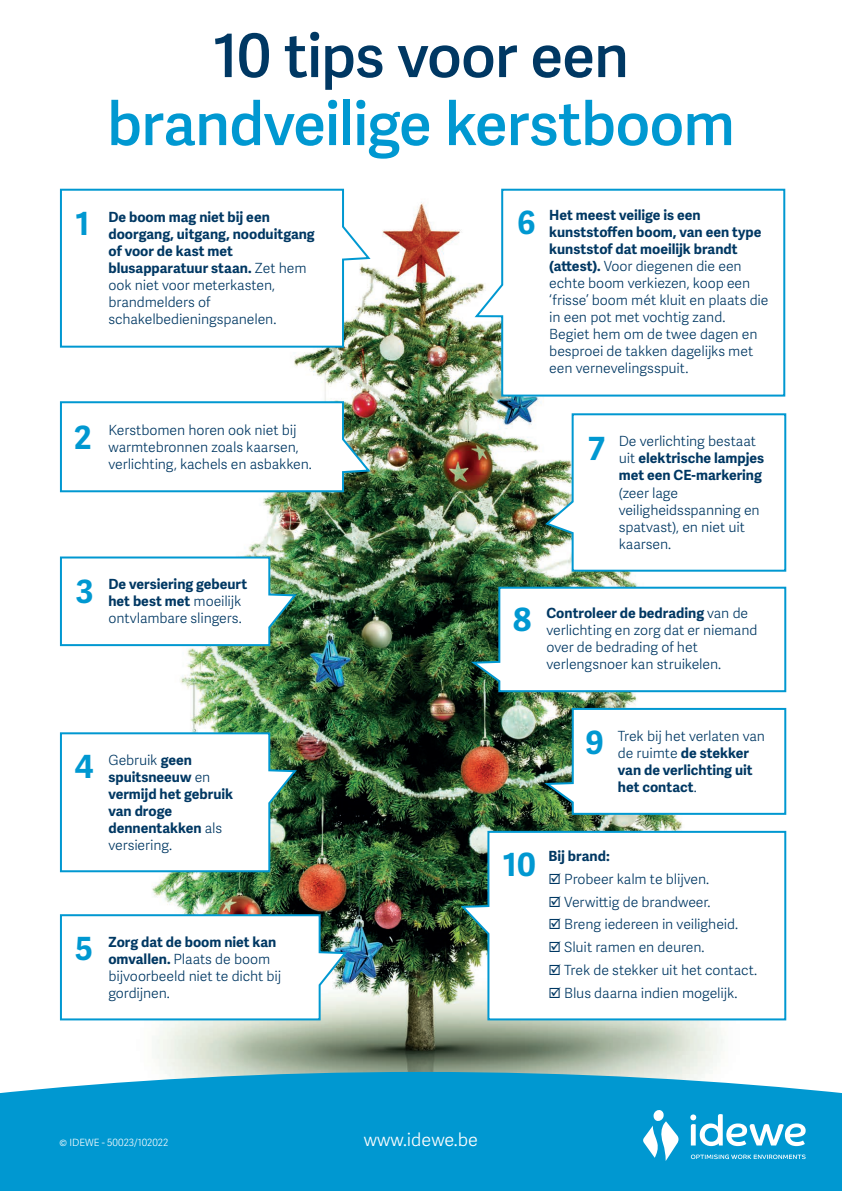
<style>
.page{position:relative;width:842px;height:1191px;background:#fff}
.page>*{position:absolute;margin:0;border:0;box-sizing:border-box;transform-origin:0 0}
.t1{font:600 60px "Adelle Sans";letter-spacing:-.015em;color:#0098d1}
.t2{font:600 60px "Adelle Sans";letter-spacing:-.015em;color:#003863}
.t3{font:700 32px "Adelle Sans";color:#0098d1}
.t4{font:300 18px "Adelle Sans";color:#fff}
.t5{font:300 14px/17px "Adelle Sans";letter-spacing:-.01em;color:#003863}
.t6{font:700 14px/17px "Adelle Sans";color:#003863}
.t7{font:300 10px "Adelle Sans";color:#fff}
.s1{font-weight:300}
.s2{font-weight:700}
</style>
<div class="page">
<img style="left:152px;top:202px;width:571px;height:870px">
<svg style="left:458px;top:830px;width:329px;height:191px"></svg>
<svg style="left:541px;top:707px;width:246px;height:109px"></svg>
<svg style="left:468px;top:585px;width:319px;height:108px"></svg>
<svg style="left:543px;top:412px;width:244px;height:160px"></svg>
<svg style="left:472px;top:188px;width:314px;height:209px"></svg>
<svg style="left:59px;top:913px;width:290px;height:108px"></svg>
<svg style="left:59px;top:731px;width:240px;height:142px"></svg>
<svg style="left:59px;top:555px;width:240px;height:92px"></svg>
<svg style="left:59px;top:400px;width:314px;height:93px"></svg>
<svg style="left:59px;top:188px;width:314px;height:161px"></svg>
<div style="left:0;top:1072px;width:842px;height:119px;background:#0098d1"></div>
<svg style="left:643px;top:1109px;width:36px;height:52px"></svg>
<svg style="left:691px;top:1154px;width:114px;height:5px"></svg>
<svg style="left:690px;top:1114px;width:116px;height:32px"></svg>
<h1 class="t2" style="left:213px;top:21px;width:418px">10 tips voor een</h1>
<h1 class="t1" style="left:107px;top:89px;width:629px">brandveilige kerstboom</h1>
<h2 class="t3" style="left:76px;top:204px;width:16px">1</h2>
<p class="t6" style="left:108px;top:209px;width:208px">De boom mag niet bij een doorgang, uitgang, nooduitgang of voor de kast met blusapparatuur staan. <span class="s1">Zet hem ook niet voor meterkasten, brandmelders of schakelbedieningspanelen.</span></p>
<h2 class="t3" style="left:517px;top:203px;width:20px">6</h2>
<p class="t5" style="left:549px;top:207px;width:221px"><span class="s2">Het meest veilige is een kunststoffen boom, van een type kunststof dat moeilijk brandt (attest).</span> Voor diegenen die een echte boom verkiezen, koop een ‘frisse’ boom mét kluit en plaats die in een pot met vochtig zand.<br>Begiet hem om de twee dagen en besproei de takken dagelijks met een vernevelingsspuit.</p>
<h2 class="t3" style="left:74px;top:418px;width:19px">2</h2>
<p class="t5" style="left:108px;top:422px;width:205px">Kerstbomen horen ook niet bij warmtebronnen zoals kaarsen, verlichting, kachels en asbakken.</p>
<h2 class="t3" style="left:588px;top:429px;width:18px">7</h2>
<p class="t6" style="left:619px;top:433px;width:147px"><span class="s1">De verlichting bestaat uit</span> elektrische lampjes met een CE-markering</p>
<p class="t5" style="left:619px;top:484px;width:143px">(zeer lage veiligheidsspanning en spatvast), en niet uit kaarsen.</p>
<h2 class="t3" style="left:76px;top:572px;width:19px">3</h2>
<p class="t6" style="left:108px;top:576px;width:140px">De versiering gebeurt het best met <span class="s1">moeilijk ontvlambare slingers.</span></p>
<h2 class="t3" style="left:513px;top:600px;width:20px">8</h2>
<p class="t5" style="left:546px;top:605px;width:212px"><span class="s2">Controleer de bedrading</span> van de verlichting en zorg dat er niemand over de bedrading of het verlengsnoer kan struikelen.</p>
<h2 class="t3" style="left:75px;top:747px;width:21px">4</h2>
<p class="t6" style="left:108px;top:751px;width:126px"><span class="s1">Gebruik</span> geen spuitsneeuw <span class="s1">en </span>vermijd het gebruik van droge dennentakken <span class="s1">als versiering.</span></p>
<h2 class="t3" style="left:75px;top:929px;width:19px">5</h2>
<p class="t5" style="left:108px;top:934px;width:174px"><span class="s2">Zorg dat de boom niet kan omvallen.</span> Plaats de boom bijvoorbeeld niet te dicht bij gordijnen.</p>
<h2 class="t3" style="left:586px;top:723px;width:20px">9</h2>
<p class="t6" style="left:618px;top:728px;width:149px"><span class="s1">Trek bij het verlaten van de ruimte</span> de stekker van de verlichting uit het contact<span class="s1">.</span></p>
<h2 class="t3" style="left:503px;top:845px;width:34px">10</h2>
<p class="t6" style="left:549px;top:848px;width:63px">Bij brand:</p>
<p class="t5" style="left:549px;top:871px;width:162px">☑ Probeer kalm te blijven.</p>
<p class="t5" style="left:549px;top:893px;width:164px">☑ Verwittig de brandweer.</p>
<p class="t5" style="left:549px;top:916px;width:191px">☑ Breng iedereen in veiligheid.</p>
<p class="t5" style="left:549px;top:939px;width:157px">☑ Sluit ramen en deuren.</p>
<p class="t5" style="left:549px;top:961px;width:210px">☑ Trek de stekker uit het contact.</p>
<p class="t5" style="left:549px;top:984px;width:190px">☑ Blus daarna indien mogelijk.</p>
<p class="t7" style="left:60px;top:1136px;width:110px">© IDEWE - 50023/102022</p>
<p class="t4" style="left:364px;top:1129px;width:116px">www.idewe.be</p>
</div>
